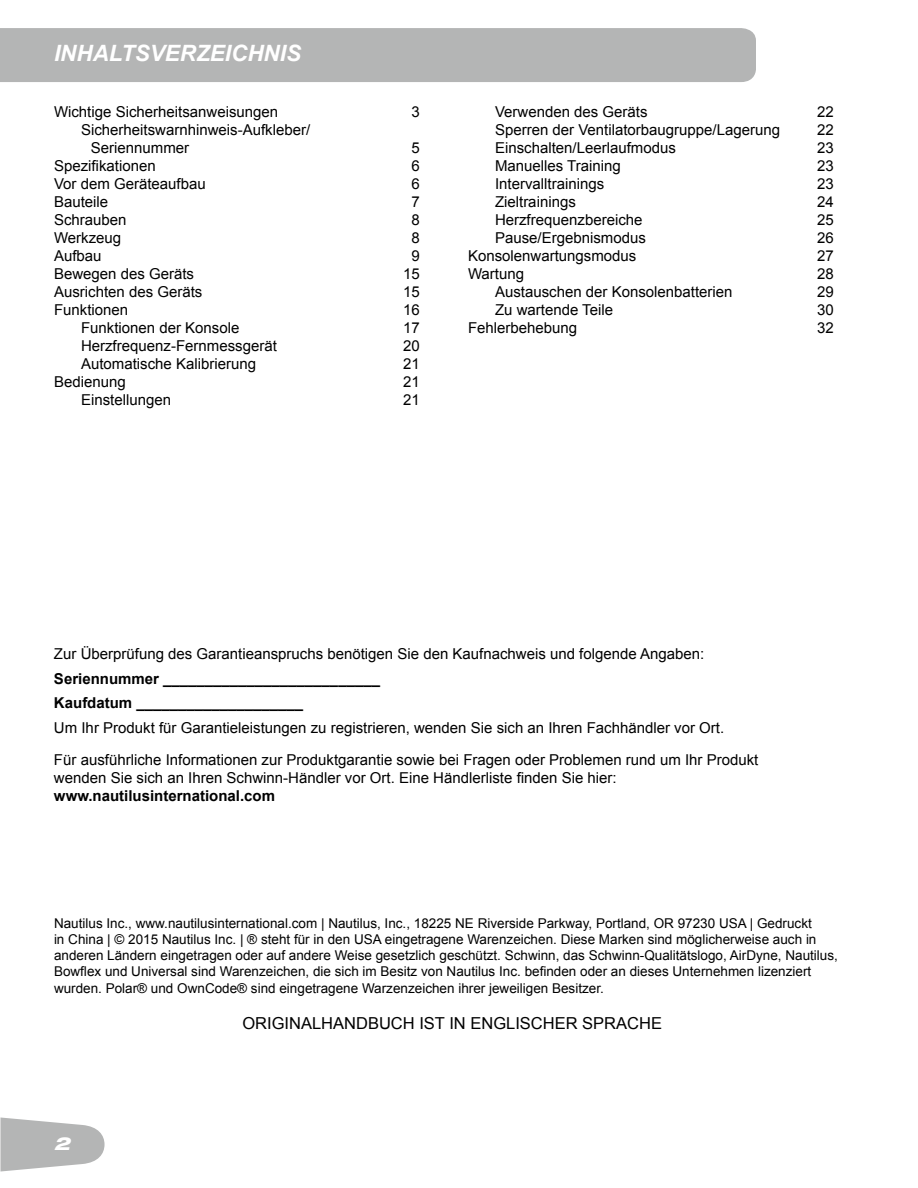
<style>
.page{position:relative;width:918px;height:1188px;background:#fff}
.page>*{position:absolute;margin:0;border:0;box-sizing:border-box;transform-origin:0 0}
.t1{font:italic 700 22.5px "Arial";color:#fff}
.t2{font:italic 800 expanded 18px "Helvetica Neue";color:#fff}
.t3{font:16.5px "Arial";color:#000}
.t4{font:15px/18px "Arial";color:#000}
.t5{font:700 15px/24.8px "Arial";color:#000}
.t6{font:13.5px/16.2px "Arial";color:#000}
</style>
<div class="page">
<div style="left:0;top:28px;width:756px;height:54px;background:#b4b5b5"></div>
<svg style="left:0;top:1118px;width:105px;height:54px"></svg>
<h1 class="t1" style="left:54px;top:38px;width:249px">INHALTSVERZEICHNIS</h1>
<p class="t4" style="left:54px;top:103px;width:226px">Wichtige Sicherheitsanweisungen</p>
<p class="t4" style="left:412px;top:103px;width:10px">3</p>
<p class="t4" style="left:91px;top:121px;width:221px;text-indent:-10px">Sicherheitswarnhinweis-Aufkleber/<br>Seriennummer</p>
<p class="t4" style="left:412px;top:139px;width:10px">5</p>
<p class="t4" style="left:54px;top:157px;width:103px">Spezifikationen</p>
<p class="t4" style="left:412px;top:157px;width:10px">6</p>
<p class="t4" style="left:54px;top:175px;width:153px">Vor dem Geräteaufbau</p>
<p class="t4" style="left:412px;top:175px;width:10px">6</p>
<p class="t4" style="left:54px;top:193px;width:56px">Bauteile</p>
<p class="t4" style="left:412px;top:193px;width:10px">7</p>
<p class="t4" style="left:54px;top:211px;width:74px">Schrauben</p>
<p class="t4" style="left:412px;top:211px;width:10px">8</p>
<p class="t4" style="left:54px;top:229px;width:69px">Werkzeug</p>
<p class="t4" style="left:412px;top:229px;width:10px">8</p>
<p class="t4" style="left:54px;top:247px;width:49px">Aufbau</p>
<p class="t4" style="left:412px;top:247px;width:10px">9</p>
<p class="t4" style="left:54px;top:265px;width:142px">Bewegen des Geräts</p>
<p class="t4" style="left:403px;top:265px;width:18px">15</p>
<p class="t4" style="left:54px;top:283px;width:150px">Ausrichten des Geräts</p>
<p class="t4" style="left:403px;top:283px;width:18px">15</p>
<p class="t4" style="left:54px;top:301px;width:76px">Funktionen</p>
<p class="t4" style="left:403px;top:301px;width:18px">16</p>
<p class="t4" style="left:81px;top:319px;width:160px">Funktionen der Konsole</p>
<p class="t4" style="left:403px;top:319px;width:18px">17</p>
<p class="t4" style="left:81px;top:337px;width:197px">Herzfrequenz-Fernmessgerät</p>
<p class="t4" style="left:403px;top:337px;width:18px">20</p>
<p class="t4" style="left:81px;top:355px;width:177px">Automatische Kalibrierung</p>
<p class="t4" style="left:403px;top:355px;width:18px">21</p>
<p class="t4" style="left:54px;top:373px;width:73px">Bedienung</p>
<p class="t4" style="left:403px;top:373px;width:18px">21</p>
<p class="t4" style="left:81px;top:391px;width:92px">Einstellungen</p>
<p class="t4" style="left:403px;top:391px;width:18px">21</p>
<p class="t4" style="left:495px;top:103px;width:154px">Verwenden des Geräts</p>
<p class="t4" style="left:817px;top:103px;width:18px">22</p>
<p class="t4" style="left:495px;top:121px;width:287px">Sperren der Ventilatorbaugruppe/Lagerung</p>
<p class="t4" style="left:817px;top:121px;width:18px">22</p>
<p class="t4" style="left:495px;top:139px;width:182px">Einschalten/Leerlaufmodus</p>
<p class="t4" style="left:817px;top:139px;width:18px">23</p>
<p class="t4" style="left:495px;top:157px;width:127px">Manuelles Training</p>
<p class="t4" style="left:817px;top:157px;width:18px">23</p>
<p class="t4" style="left:495px;top:175px;width:111px">Intervalltrainings</p>
<p class="t4" style="left:817px;top:175px;width:18px">23</p>
<p class="t4" style="left:495px;top:193px;width:82px">Zieltrainings</p>
<p class="t4" style="left:817px;top:193px;width:18px">24</p>
<p class="t4" style="left:495px;top:211px;width:149px">Herzfrequenzbereiche</p>
<p class="t4" style="left:817px;top:211px;width:18px">25</p>
<p class="t4" style="left:495px;top:229px;width:152px">Pause/Ergebnismodus</p>
<p class="t4" style="left:817px;top:229px;width:18px">26</p>
<p class="t4" style="left:468px;top:247px;width:170px">Konsolenwartungsmodus</p>
<p class="t4" style="left:817px;top:247px;width:18px">27</p>
<p class="t4" style="left:468px;top:265px;width:58px">Wartung</p>
<p class="t4" style="left:817px;top:265px;width:18px">28</p>
<p class="t4" style="left:495px;top:283px;width:239px">Austauschen der Konsolenbatterien</p>
<p class="t4" style="left:817px;top:283px;width:18px">29</p>
<p class="t4" style="left:495px;top:301px;width:120px">Zu wartende Teile</p>
<p class="t4" style="left:817px;top:301px;width:18px">30</p>
<p class="t4" style="left:468px;top:319px;width:111px">Fehlerbehebung</p>
<p class="t4" style="left:817px;top:319px;width:18px">32</p>
<p class="t4" style="left:54px;top:645px;width:652px">Zur Überprüfung des Garantieanspruchs benötigen Sie den Kaufnachweis und folgende Angaben:</p>
<p class="t5" style="left:54px;top:666px;width:328px">Seriennummer __________________________<br>Kaufdatum ____________________</p>
<p class="t4" style="left:54px;top:712px;width:706px;line-height:31.5px">Um Ihr Produkt für Garantieleistungen zu registrieren, wenden Sie sich an Ihren Fachhändler vor Ort.<br>Für ausführliche Informationen zur Produktgarantie sowie bei Fragen oder Problemen rund um Ihr Produkt</p>
<p class="t4" style="left:54px;top:769px;width:564px">wenden Sie sich an Ihren Schwinn-Händler vor Ort. Eine Händlerliste finden Sie hier:</p>
<p class="t5" style="left:54px;top:783px;width:223px">www.nautilusinternational.com</p>
<p class="t6" style="left:54px;top:915px;width:785px">Nautilus Inc., www.nautilusinternational.com | Nautilus, Inc., 18225 NE Riverside Parkway, Portland, OR 97230 USA | Gedruckt<br>in China | © 2015 Nautilus Inc. | ® steht für in den USA eingetragene Warenzeichen. Diese Marken sind möglicherweise auch in anderen Ländern eingetragen oder auf andere Weise gesetzlich geschützt. Schwinn, das Schwinn-Qualitätslogo, AirDyne, Nautilus, Bowflex und Universal sind Warenzeichen, die sich im Besitz von Nautilus Inc. befinden oder an dieses Unternehmen lizenziert wurden. Polar® und OwnCode® sind eingetragene Warzenzeichen ihrer jeweiligen Besitzer.</p>
<p class="t3" style="left:242px;top:1012px;width:421px">ORIGINALHANDBUCH IST IN ENGLISCHER SPRACHE</p>
<p class="t2" style="left:54px;top:1132px;width:17px">2</p>
</div>
